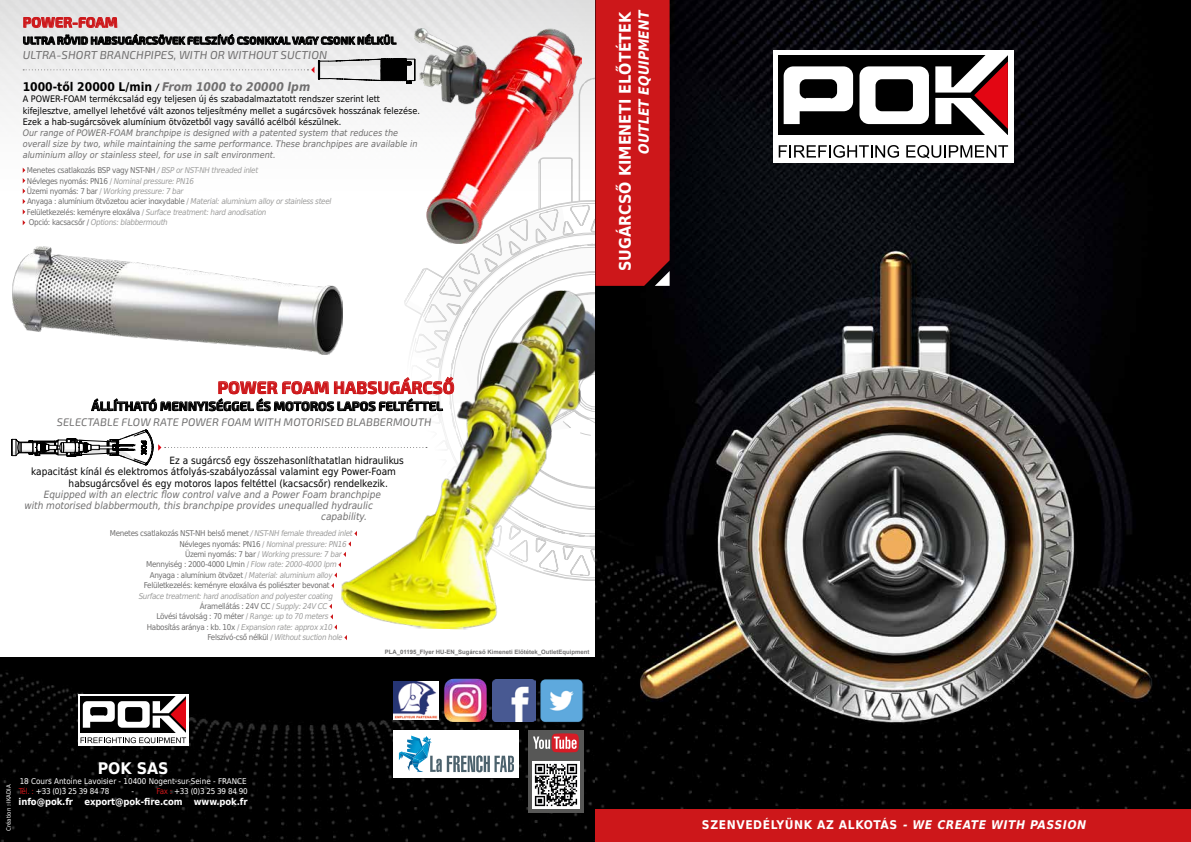
<style>
.page{position:relative;width:1191px;height:842px;background:#fff}
.page>*{position:absolute;margin:0;border:0;box-sizing:border-box;transform-origin:0 0}
.t1{font:700 17px "Exo 2.0";letter-spacing:.01em;color:#cd171a}
.t2{font:700 16px "DejaVu Sans Condensed";color:#fff}
.t3{font:italic 700 14px "DejaVu Sans Condensed";color:#fff}
.t4{font:700 14px "Exo 2.0";letter-spacing:.01em;color:#cd171a}
.t5{font:700 12.5px "Exo 2.0";letter-spacing:.01em;color:#000}
.t6{font:700 12px "DejaVu Sans Condensed";letter-spacing:.05em;color:#fff}
.t7{font:700 12px "DejaVu Sans Condensed";color:#000}
.t8{font:italic 11.5px "Exo 2.0";letter-spacing:.01em;color:#706f6f}
.t9{font:italic 11px "Exo 2.0";letter-spacing:.01em;color:#706f6f}
.t10{font:700 10.5px "Exo 2.0";letter-spacing:.01em;color:#000}
.t11{font:10px "DejaVu Sans Condensed";color:#000}
.t12{font:italic 10px "DejaVu Sans Condensed";color:#706f6f}
.t13{font:700 9.4px "DejaVu Sans Condensed";letter-spacing:-.01em;color:#fff}
.t14{font:9px/11.4px "DejaVu Sans Condensed";color:#000}
.t15{font:italic 9px/11px "DejaVu Sans Condensed";color:#706f6f}
.t16{font:italic 8px/10.4px "DejaVu Sans Condensed";letter-spacing:-.04em;color:#9d9d9c}
.t17{font:8px "DejaVu Sans Condensed";letter-spacing:-.04em;color:#706f6f}
.t18{font:8px/9.6px "DejaVu Sans Condensed";color:#fff}
.t19{font:8px "DejaVu Sans Condensed";letter-spacing:-.03em;color:#fff}
.t20{font:700 6px "Arial";color:#706f6f}
.t21{font:6px "DejaVu Sans Condensed";color:#fff}
.s1{font-style:italic;font-size:10px}
.s2{font-style:italic;color:#706f6f}
.s3{font-style:normal;color:#706f6f}
.s4{font-style:normal}
.s5{font-style:italic;color:#9d9d9c}
.s6{color:#9d9d9c}
.s7{color:#cd171a}
.s8{font-style:italic}
</style>
<div class="page">
<img style="left:0;top:0;width:538px;height:170px">
<svg style="left:324px;top:84px;width:214px;height:328px"></svg>
<img style="left:341px;top:285px;width:254px;height:345px">
<svg style="left:91px;top:362px;width:363px;height:49px"></svg>
<svg style="left:329px;top:604px;width:8px;height:26px"></svg>
<svg style="left:12px;top:430px;width:431px;height:158px"></svg>
<div style="left:0;top:658px;width:595px;height:184px;background:#000"></div>
<img style="left:595px;top:0;width:596px;height:810px">
<div style="left:595px;top:810px;width:596px;height:32px;background:#cd171a"></div>
<svg style="left:538px;top:0;width:131px;height:286px"></svg>
<div style="left:773px;top:50px;width:240px;height:113px;background:#fff"></div>
<div style="left:778px;top:55px;width:229px;height:80px;background:#000"></div>
<svg style="left:783px;top:66px;width:70px;height:58px"></svg>
<div style="left:859px;top:66px;width:70px;height:58px;background:#fff;border-radius:10px"></div>
<svg style="left:778px;top:145px;width:121px;height:13px"></svg>
<svg style="left:906px;top:145px;width:102px;height:13px"></svg>
<svg style="left:875px;top:79px;width:38px;height:32px"></svg>
<div style="left:799px;top:79px;width:38px;height:19px;background:#000;border-radius:6px"></div>
<svg style="left:935px;top:55px;width:73px;height:80px"></svg>
<img style="left:528px;top:730px;width:56px;height:83px">
<img style="left:532px;top:762px;width:47px;height:47px">
<svg style="left:533px;top:733px;width:46px;height:19px"></svg>
<div style="left:393px;top:730px;width:126px;height:47px;background:#fff"></div>
<svg style="left:399px;top:735px;width:115px;height:37px"></svg>
<svg style="left:78px;top:693px;width:110px;height:52px"></svg>
<svg style="left:81px;top:695px;width:106px;height:48px"></svg>
<img style="left:443px;top:677px;width:46px;height:44px">
<img style="left:539px;top:679px;width:45px;height:44px">
<img style="left:493px;top:680px;width:42px;height:42px">
<img style="left:393px;top:681px;width:45px;height:38px">
<svg style="left:23px;top:168px;width:2px;height:46px"></svg>
<img style="left:12px;top:246px;width:330px;height:108px">
<img style="left:414px;top:28px;width:167px;height:215px">
<svg style="left:23px;top:59px;width:392px;height:25px"></svg>
<svg style="left:23px;top:0;width:94px;height:28px;background:#debbbc"></svg>
<svg style="left:23px;top:34px;width:373px;height:11px;background:#7b7b7b"></svg>
<h3 class="t4" style="left:23px;top:14px;width:96px">POWER-FOAM</h3>
<h3 class="t10" style="left:23px;top:34px;width:375px">ULTRA RÖVID HABSUGÁRCSÖVEK FELSZÍVÓ CSONKKAL VAGY CSONK NÉLKÜL</h3>
<h3 class="t8" style="left:23px;top:49px;width:306px">ULTRA-SHORT BRANCHPIPES, WITH OR WITHOUT SUCTION</h3>
<h3 class="t7" style="left:23px;top:77px;width:289px">1000-től 20000 L/min <span class="s1">/</span> <span class="s2">From 1000 to 20000 lpm</span></h3>
<p class="t14" style="left:23px;top:93px;width:399px">A POWER-FOAM termékcsalád egy teljesen új és szabadalmaztatott rendszer szerint lett kifejlesztve, amellyel lehetővé vált azonos teljesítmény mellet a sugárcsövek hosszának felezése.<br>Ezek a hab-sugárcsövek alumínium ötvözetből vagy saválló acélból készülnek.</p>
<p class="t15" style="left:23px;top:128px;width:396px">Our range of POWER-FOAM branchpipe is designed with a patented system that reduces the overall size by two, while maintaining the same performance. These branchpipes are available in aluminium alloy or stainless steel, for use in salt environment.</p>
<p class="t16" style="left:27px;top:165px;width:306px"><span class="s3">Menetes csatlakozás BSP vagy NST-NH</span> / BSP or NST-NH threaded inlet<br><span class="s3">Névleges nyomás: PN16</span> <span class="s4">/</span> Nominal pressure: PN16<br><span class="s3">Üzemi nyomás: 7 bar</span> <span class="s4">/</span> Working pressure: 7 bar<br><span class="s3">Anyaga : alumínium ötvözetou acier inoxydable</span> <span class="s4">/</span> Material: aluminium alloy or stainless steel <span class="s3">Felületkezelés: keményre eloxálva</span> <span class="s4">/</span> Surface treatment: hard anodisation<br><span class="s3">Opció: kacsacsőr /</span> Options: blabbermouth</p>
<h2 class="t2" style="left:612px;top:271px;width:261px;rotate:-90deg">SUGÁRCSŐ KIMENETI ELŐTÉTEK</h2>
<h3 class="t3" style="left:632px;top:155px;width:148px;rotate:-90deg">OUTLET EQUIPMENT</h3>
<h1 class="t1" style="left:218px;top:377px;width:238px">POWER FOAM HABSUGÁRCSŐ</h1>
<h3 class="t5" style="left:92px;top:399px;width:353px">ÁLLÍTHATÓ MENNYISÉGGEL ÉS MOTOROS LAPOS FELTÉTTEL</h3>
<h3 class="t9" style="left:57px;top:415px;width:376px">SELECTABLE FLOW RATE POWER FOAM WITH MOTORISED BLABBERMOUTH</h3>
<p class="t11" style="left:169px;top:452px;width:236px">Ez a sugárcső egy összehasonlíthatatlan hidraulikus</p>
<p class="t11" style="left:31px;top:464px;width:366px">kapacitást kínál és elektromos átfolyás-szabályozással valamint egy Power-Foam</p>
<p class="t11" style="left:69px;top:475px;width:321px">habsugárcsővel és egy motoros lapos feltéttel (kacsacsőr) rendelkezik.</p>
<p class="t12" style="left:44px;top:487px;width:339px">Equipped with an electric flow control valve and a Power Foam branchpipe</p>
<p class="t12" style="left:24px;top:498px;width:350px">with motorised blabbermouth, this branchpipe provides unequalled hydraulic</p>
<p class="t12" style="left:321px;top:509px;width:47px">capability.</p>
<p class="t17" style="left:110px;top:527px;width:244px">Menetes csatlakozás NST-NH belső menet <span class="s5">/ NST-NH female threaded inlet</span></p>
<p class="t16" style="left:179px;top:538px;width:169px"><span class="s3">Névleges nyomás: PN16</span> <span class="s4">/</span> Nominal pressure: PN16</p>
<p class="t16" style="left:185px;top:549px;width:158px"><span class="s3">Üzemi nyomás: 7 bar</span> <span class="s4">/</span> Working pressure: 7 bar</p>
<p class="t17" style="left:146px;top:558px;width:192px">Mennyiség : 2000-4000 L/min <span class="s6">/</span> <span class="s5">Flow rate: 2000-4000 lpm</span></p>
<p class="t17" style="left:150px;top:568px;width:184px">Anyaga : alumínium ötvözet <span class="s6">/</span> <span class="s5">Material: aluminium alloy</span></p>
<p class="t17" style="left:144px;top:579px;width:187px">Felületkezelés: keményre eloxálva és poliészter bevonat</p>
<p class="t16" style="left:139px;top:590px;width:196px">Surface treatment: hard anodisation and polyester coating</p>
<p class="t17" style="left:200px;top:600px;width:129px">Áramellátás : 24V CC <span class="s6">/</span> <span class="s5">Supply: 24V CC</span></p>
<p class="t17" style="left:156px;top:610px;width:174px">Lövési távolság : 70 méter <span class="s6">/</span> <span class="s5">Range: up to 70 meters</span></p>
<p class="t16" style="left:147px;top:622px;width:187px"><span class="s3">Habosítás aránya : kb. 10x</span> <span class="s4">/</span> Expansion rate: approx x10</p>
<p class="t17" style="left:207px;top:631px;width:137px">Felszívó-cső nélkül <span class="s6">/</span> <span class="s5">Without suction hole</span></p>
<p class="t20" style="left:385px;top:647px;width:206px">PLA_01195_Flyer HU-EN_Sugárcső Kimeneti Előtétek_OutletEquipment</p>
<h2 class="t2" style="left:98px;top:756px;width:72px">POK SAS</h2>
<p class="t18" style="left:19px;top:776px;width:229px">18 Cours Antoine Lavoisier - 10400 Nogent-sur-Seine - FRANCE<br><span class="s7">Tél. :</span> +33 (0)3 25 39 84 78</p>
<p class="t18" style="left:132px;top:786px;width:4px">-</p>
<p class="t19" style="left:156px;top:784px;width:93px"><span class="s7">Fax :</span> +33 (0)3 25 39 84 90</p>
<p class="t13" style="left:19px;top:794px;width:230px">info@pok.fr export@pok-fire.com www.pok.fr</p>
<p class="t21" style="left:4px;top:831px;width:48px;rotate:-90deg">Création : IKADIA</p>
<h3 class="t6" style="left:702px;top:815px;width:388px">SZENVEDÉLYÜNK AZ ALKOTÁS <span class="s8">- WE CREATE WITH PASSION</span></h3>
</div>
